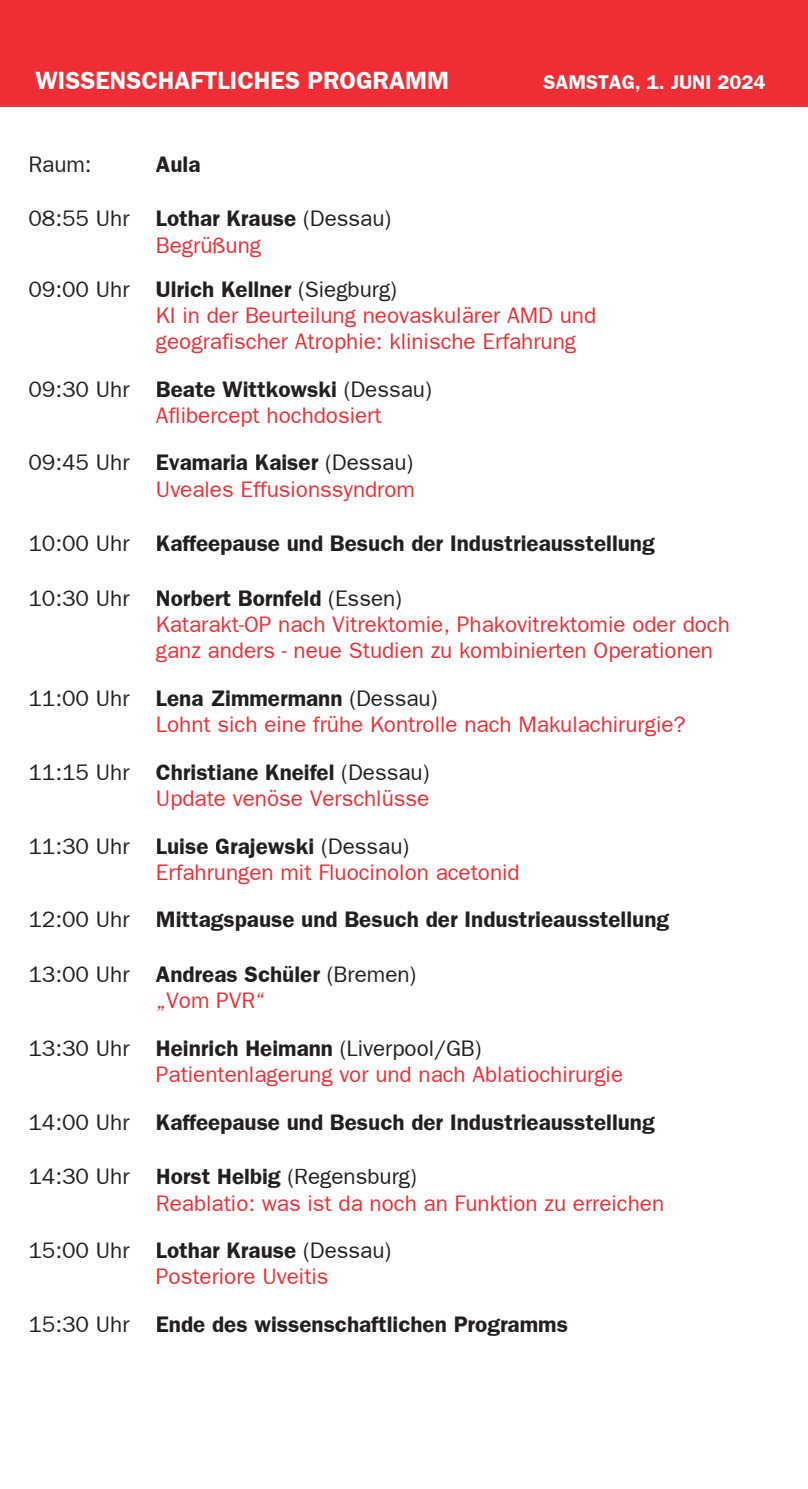
<style>
.page{position:relative;width:808px;height:1489px;background:#fff}
.page>*{position:absolute;margin:0;border:0;box-sizing:border-box;transform-origin:0 0}
.t1{font:700 25px "Frankfurt Gothic";color:#fff}
.t2{font:22.5px/26.2px "Frankfurt Gothic Plain";color:#ee2d34}
.t3{font:700 22.5px "Frankfurt Gothic";color:#231f20}
.t4{font:22.5px/26.2px "Frankfurt Gothic Plain";color:#231f20;text-align:center}
.t5{font:700 20px "Frankfurt Gothic";color:#fff}
.s1{font-family:"Frankfurt Gothic";font-weight:700}
.s2{color:#ee2d34}
.s3{color:#231f20}
.s4{font-family:"Frankfurt Gothic";font-weight:700;color:#231f20}
.s5{font-family:"Frankfurt Gothic Plain";font-weight:400}
</style>
<div class="page">
<div style="left:0;top:0;width:808px;height:106px;background:#ee2d34"></div>
<p class="t1" style="left:35px;top:66px;width:415px">WISSENSCHAFTLICHES PROGRAMM</p>
<p class="t5" style="left:544px;top:70px;width:223px">SAMSTAG, 1. JUNI 2024</p>
<p class="t4" style="left:28px;top:150px;width:65px">Raum:</p>
<p class="t3" style="left:156px;top:151px;width:46px">Aula</p>
<p class="t4" style="left:28px;top:205px;width:364px">08:55 Uhr <span class="s1">Lothar Krause</span> (Dessau)<br><span class="s2">Begrüßung</span></p>
<p class="t2" style="left:156px;top:275px;width:442px;text-indent:-128px"><span class="s3">09:00 Uhr</span> <span class="s4">Ulrich Kellner</span> <span class="s3">(Siegburg)<br></span>KI in der Beurteilung neovaskulärer AMD und geografischer Atrophie: klinische Erfahrung</p>
<p class="t2" style="left:156px;top:375px;width:277px;text-indent:-128px"><span class="s3">09:30 Uhr</span> <span class="s4">Beate Wittkowski</span> <span class="s3">(Dessau)<br></span>Aflibercept hochdosiert</p>
<p class="t2" style="left:28px;top:449px;width:388px;text-align:right"><span class="s3">09:45 Uhr</span> <span class="s4">Evamaria Kaiser</span> <span class="s3">(Dessau)<br></span>Uveales Effusionssyndrom</p>
<p class="t3" style="left:28px;top:530px;width:628px"><span class="s5">10:00 Uhr</span> Kaffeepause und Besuch der Industrieausstellung</p>
<p class="t2" style="left:156px;top:584px;width:575px;text-indent:-128px"><span class="s3">10:30 Uhr</span> <span class="s4">Norbert Bornfeld</span> <span class="s3">(Essen)<br></span>Katarakt-OP nach Vitrektomie, Phakovitrektomie oder doch ganz anders - neue Studien zu kombinierten Operationen</p>
<p class="t2" style="left:156px;top:684px;width:531px;text-indent:-128px"><span class="s3">11:00 Uhr</span> <span class="s4">Lena Zimmermann</span> <span class="s3">(Dessau)<br></span>Lohnt sich eine frühe Kontrolle nach Makulachirurgie?</p>
<p class="t3" style="left:28px;top:758px;width:403px"><span class="s5">11:15 Uhr</span> Christiane Kneifel <span class="s5">(Dessau)</span></p>
<p class="t2" style="left:28px;top:774px;width:402px;line-height:47.5px;text-indent:128px">Update venöse Verschlüsse<br><span class="s3">11:30 Uhr</span> <span class="s4">Luise Grajewski</span> <span class="s3">(Dessau)</span></p>
<p class="t2" style="left:156px;top:858px;width:365px">Erfahrungen mit Fluocinolon acetonid</p>
<p class="t3" style="left:28px;top:906px;width:642px"><span class="s5">12:00 Uhr</span> Mittagspause und Besuch der Industrieausstellung</p>
<p class="t4" style="left:156px;top:960px;width:262px;text-align:left;text-indent:-128px">13:00 Uhr <span class="s1">Andreas Schüler</span> (Bremen) <span class="s2">„Vom PVR“</span></p>
<p class="t2" style="left:156px;top:1034px;width:469px;text-indent:-128px"><span class="s3">13:30 Uhr</span> <span class="s4">Heinrich Heimann</span> <span class="s3">(Liverpool/GB)<br></span>Patientenlagerung vor und nach Ablatiochirurgie</p>
<p class="t3" style="left:28px;top:1108px;width:628px"><span class="s5">14:00 Uhr</span> Kaffeepause und Besuch der Industrieausstellung</p>
<p class="t2" style="left:156px;top:1162px;width:510px;text-indent:-128px"><span class="s3">14:30 Uhr</span> <span class="s4">Horst Helbig</span> <span class="s3">(Regensburg)<br></span>Reablatio: was ist da noch an Funktion zu erreichen</p>
<p class="t2" style="left:156px;top:1236px;width:237px;text-indent:-128px"><span class="s3">15:00 Uhr</span> <span class="s4">Lothar Krause</span> <span class="s3">(Dessau)<br></span>Posteriore Uveitis</p>
<p class="t3" style="left:28px;top:1310px;width:541px"><span class="s5">15:30 Uhr</span> Ende des wissenschaftlichen Programms</p>
</div>
